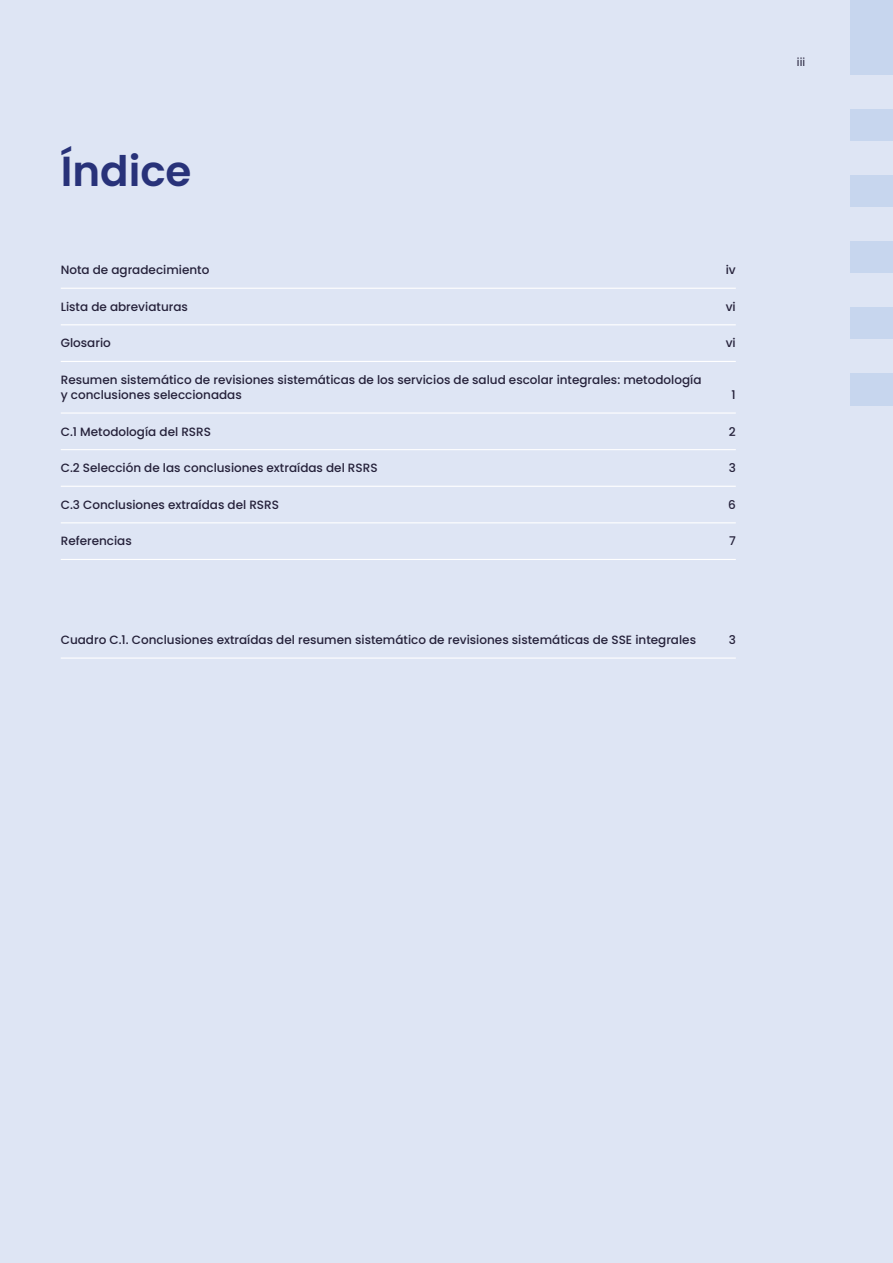
<style>
.page{position:relative;width:893px;height:1263px;background:#dee5f4}
.page>*{position:absolute;margin:0;border:0;box-sizing:border-box;transform-origin:0 0}
.t1{font:600 42px "Poppins";color:#283279}
.t2{font:500 12px/15px "Poppins";color:#25213a}
.t3{font:11.25px "Poppins";color:#25213a}
</style>
<div class="page">
<hr style="left:61px;top:288px;width:675px;height:1px;background:#fff">
<hr style="left:61px;top:324px;width:675px;height:1px;background:#fff">
<hr style="left:61px;top:361px;width:675px;height:1px;background:#fff">
<hr style="left:61px;top:412px;width:675px;height:2px;background:#fff">
<hr style="left:61px;top:449px;width:675px;height:1px;background:#fff">
<hr style="left:61px;top:486px;width:675px;height:1px;background:#fff">
<hr style="left:61px;top:522px;width:675px;height:1px;background:#fff">
<hr style="left:61px;top:559px;width:675px;height:1px;background:#fff">
<hr style="left:61px;top:657px;width:675px;height:2px;background:#fff">
<div style="left:850px;top:0;width:43px;height:406px;background:#c7d6ee"></div>
<div style="left:850px;top:76px;width:43px;height:33px;background:#dee5f4"></div>
<div style="left:850px;top:142px;width:43px;height:33px;background:#dee5f4"></div>
<div style="left:850px;top:208px;width:43px;height:33px;background:#dee5f4"></div>
<div style="left:850px;top:274px;width:43px;height:33px;background:#dee5f4"></div>
<div style="left:850px;top:340px;width:43px;height:33px;background:#dee5f4"></div>
<h1 class="t1" style="left:61px;top:147px;width:132px">Índice</h1>
<p class="t2" style="left:61px;top:262px;width:150px">Nota de agradecimiento</p>
<p class="t2" style="left:726px;top:262px;width:12px">iv</p>
<p class="t2" style="left:61px;top:299px;width:129px">Lista de abreviaturas</p>
<p class="t2" style="left:726px;top:299px;width:12px">vi</p>
<p class="t2" style="left:61px;top:336px;width:52px">Glosario</p>
<p class="t2" style="left:726px;top:336px;width:12px">vi</p>
<p class="t2" style="left:61px;top:372px;width:642px">Resumen sistemático de revisiones sistemáticas de los servicios de salud escolar integrales: metodología y conclusiones seleccionadas</p>
<p class="t2" style="left:732px;top:387px;width:6px">1</p>
<p class="t2" style="left:61px;top:424px;width:152px">C.1 Metodología del RSRS</p>
<p class="t2" style="left:729px;top:424px;width:8px">2</p>
<p class="t2" style="left:61px;top:460px;width:318px">C.2 Selección de las conclusiones extraídas del RSRS</p>
<p class="t2" style="left:729px;top:460px;width:9px">3</p>
<p class="t2" style="left:61px;top:497px;width:220px">C.3 Conclusiones extraídas del RSRS</p>
<p class="t2" style="left:728px;top:497px;width:9px">6</p>
<p class="t2" style="left:61px;top:534px;width:73px">Referencias</p>
<p class="t2" style="left:729px;top:534px;width:8px">7</p>
<p class="t2" style="left:61px;top:632px;width:637px">Cuadro C.1. Conclusiones extraídas del resumen sistemático de revisiones sistemáticas de SSE integrales</p>
<p class="t2" style="left:729px;top:632px;width:9px">3</p>
<p class="t3" style="left:797px;top:55px;width:10px">iii</p>
</div>
